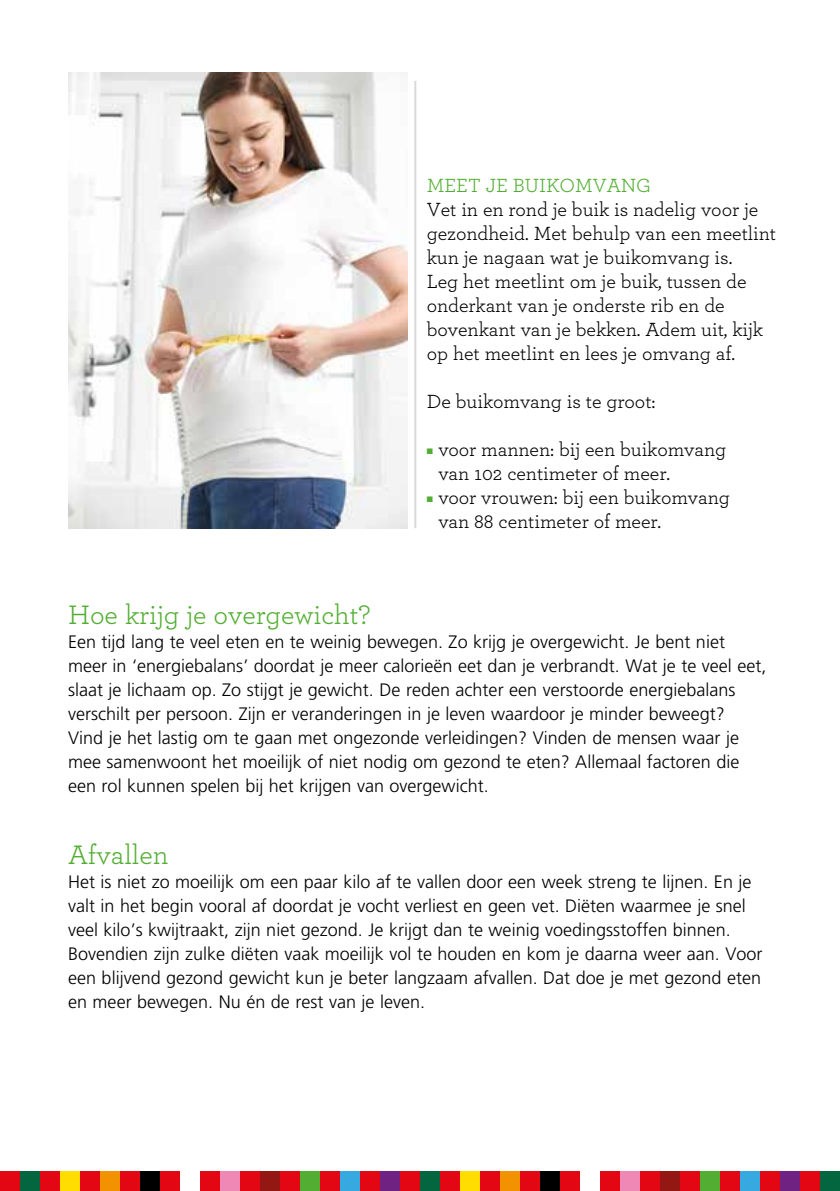
<style>
.page{position:relative;width:840px;height:1191px;background:#fff}
.page>*{position:absolute;margin:0;border:0;box-sizing:border-box;transform-origin:0 0}
.t1{font:28px "Archer";color:#52ae32}
.t2{font:20px/24px "Archer";letter-spacing:-.005em;color:#000}
.t3{font:20px "Archer";letter-spacing:-.005em;color:#52ae32}
.t4{font:300 18px/24px "Frutiger";color:#000}
.s1{color:#52ae32}
</style>
<div class="page">
<div style="left:0;top:1171px;width:20px;height:20px;background:#e30613"></div>
<div style="left:20px;top:1171px;width:20px;height:20px;background:#04663f"></div>
<div style="left:40px;top:1171px;width:20px;height:20px;background:#e30613"></div>
<div style="left:60px;top:1171px;width:20px;height:20px;background:#fd0"></div>
<div style="left:80px;top:1171px;width:20px;height:20px;background:#e30613"></div>
<div style="left:100px;top:1171px;width:20px;height:20px;background:#f39200"></div>
<div style="left:120px;top:1171px;width:20px;height:20px;background:#e30613"></div>
<div style="left:140px;top:1171px;width:20px;height:20px;background:#000"></div>
<div style="left:160px;top:1171px;width:20px;height:20px;background:#e30613"></div>
<div style="left:200px;top:1171px;width:20px;height:20px;background:#e30613"></div>
<div style="left:220px;top:1171px;width:20px;height:20px;background:#f088b6"></div>
<div style="left:240px;top:1171px;width:20px;height:20px;background:#e30613"></div>
<div style="left:260px;top:1171px;width:20px;height:20px;background:#931813"></div>
<div style="left:280px;top:1171px;width:20px;height:20px;background:#e30613"></div>
<div style="left:300px;top:1171px;width:20px;height:20px;background:#52ae32"></div>
<div style="left:320px;top:1171px;width:20px;height:20px;background:#e30613"></div>
<div style="left:340px;top:1171px;width:20px;height:20px;background:#36a9e1"></div>
<div style="left:360px;top:1171px;width:20px;height:20px;background:#e30613"></div>
<div style="left:380px;top:1171px;width:20px;height:20px;background:#702283"></div>
<div style="left:400px;top:1171px;width:20px;height:20px;background:#e30613"></div>
<div style="left:420px;top:1171px;width:20px;height:20px;background:#04663f"></div>
<div style="left:440px;top:1171px;width:20px;height:20px;background:#e30613"></div>
<div style="left:460px;top:1171px;width:20px;height:20px;background:#fd0"></div>
<div style="left:480px;top:1171px;width:20px;height:20px;background:#e30613"></div>
<div style="left:500px;top:1171px;width:20px;height:20px;background:#f39200"></div>
<div style="left:520px;top:1171px;width:20px;height:20px;background:#e30613"></div>
<div style="left:540px;top:1171px;width:20px;height:20px;background:#000"></div>
<div style="left:560px;top:1171px;width:20px;height:20px;background:#e30613"></div>
<div style="left:600px;top:1171px;width:19px;height:20px;background:#e30613"></div>
<div style="left:619px;top:1171px;width:20px;height:20px;background:#f088b6"></div>
<div style="left:639px;top:1171px;width:20px;height:20px;background:#e30613"></div>
<div style="left:659px;top:1171px;width:20px;height:20px;background:#931813"></div>
<div style="left:679px;top:1171px;width:20px;height:20px;background:#e30613"></div>
<div style="left:699px;top:1171px;width:20px;height:20px;background:#52ae32"></div>
<div style="left:719px;top:1171px;width:20px;height:20px;background:#e30613"></div>
<div style="left:739px;top:1171px;width:20px;height:20px;background:#36a9e1"></div>
<div style="left:759px;top:1171px;width:20px;height:20px;background:#e30613"></div>
<div style="left:779px;top:1171px;width:20px;height:20px;background:#702283"></div>
<div style="left:799px;top:1171px;width:20px;height:20px;background:#e30613"></div>
<div style="left:819px;top:1171px;width:20px;height:20px;background:#04663f"></div>
<img style="left:68px;top:72px;width:339px;height:456px">
<hr style="left:414px;top:81px;width:2px;height:447px;background:#dadada">
<p class="t3" style="left:426px;top:172px;width:225px">MEET JE BUIKOMVANG</p>
<p class="t2" style="left:426px;top:197px;width:351px">Vet in en rond je buik is nadelig voor je gezondheid. Met behulp van een meetlint kun je nagaan wat je buikomvang is.<br>Leg het meetlint om je buik, tussen de onderkant van je onderste rib en de bovenkant van je bekken. Adem uit, kijk op het meetlint en lees je omvang af.</p>
<p class="t2" style="left:426px;top:389px;width:230px">De buikomvang is te groot:</p>
<p class="t2" style="left:438px;top:437px;width:289px;text-indent:-12px"><span class="s1">■</span> voor mannen: bij een buikomvang van 102 centimeter of meer.</p>
<p class="t2" style="left:438px;top:485px;width:293px;text-indent:-12px"><span class="s1">■</span> voor vrouwen: bij een buikomvang van 88 centimeter of meer.</p>
<h1 class="t1" style="left:68px;top:595px;width:304px">Hoe krijg je overgewicht?</h1>
<p class="t4" style="left:68px;top:630px;width:699px">Een tijd lang te veel eten en te weinig bewegen. Zo krijg je overgewicht. Je bent niet meer in ‘energiebalans’ doordat je meer calorieën eet dan je verbrandt. Wat je te veel eet, slaat je lichaam op. Zo stijgt je gewicht. De reden achter een verstoorde energiebalans verschilt per persoon. Zijn er veranderingen in je leven waardoor je minder beweegt?<br>Vind je het lastig om te gaan met ongezonde verleidingen? Vinden de mensen waar je mee samenwoont het moeilijk of niet nodig om gezond te eten? Allemaal factoren die een rol kunnen spelen bij het krijgen van overgewicht.</p>
<h1 class="t1" style="left:68px;top:835px;width:102px">Afvallen</h1>
<p class="t4" style="left:68px;top:870px;width:695px">Het is niet zo moeilijk om een paar kilo af te vallen door een week streng te lijnen. En je valt in het begin vooral af doordat je vocht verliest en geen vet. Diëten waarmee je snel veel kilo’s kwijtraakt, zijn niet gezond. Je krijgt dan te weinig voedingsstoffen binnen.<br>Bovendien zijn zulke diëten vaak moeilijk vol te houden en kom je daarna weer aan. Voor een blijvend gezond gewicht kun je beter langzaam afvallen. Dat doe je met gezond eten en meer bewegen. Nu én de rest van je leven.</p>
</div>
